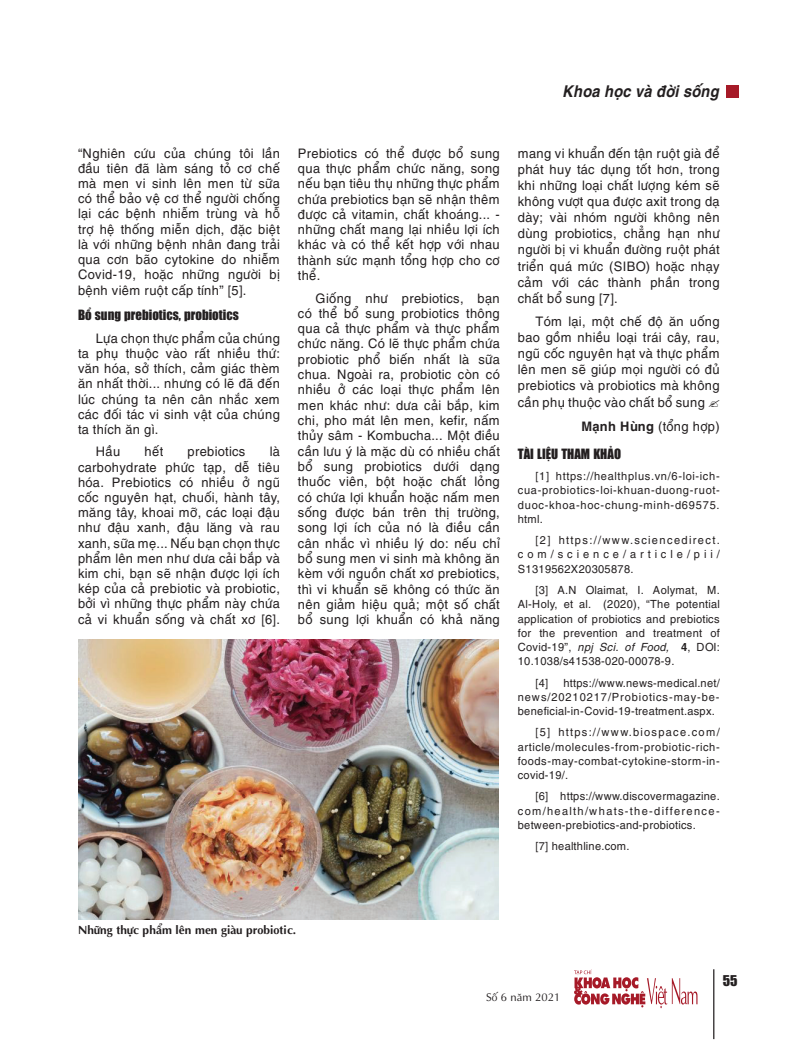
<style>
.page{position:relative;width:798px;height:1042px;background:#fff}
.page>*{position:absolute;margin:0;border:0;box-sizing:border-box;transform-origin:0 0}
.t1{font:italic 700 16.25px "UTM Helve";color:#231f20;scale:.9 1}
.t2{font:13.75px "UTM Impact";color:#231f20}
.t3{font:13.12px/15.4px "UTM Helve";color:#231f20;text-align:justify}
.t4{font:13.12px "UTM Impact";color:#231f20}
.t5{font:700 11.88px "UTM Aptima";color:#231f20}
.t6{font:11.25px/14.2px "UTM Helve";color:#231f20;text-align:justify}
.t7{font:11.25px "UTM Aptima";color:#231f20}
.s1{font-weight:700}
.s2{color:#fff}
.s3{font-style:italic}
</style>
<div class="page">
<hr style="left:712px;top:969px;width:2px;height:70px;background:#231f20">
<svg style="left:574px;top:969px;width:123px;height:39px"></svg>
<div style="left:726px;top:86px;width:12px;height:12px;background:#a61a28"></div>
<img style="left:78px;top:639px;width:420px;height:280px">
<p class="t3" style="left:78px;top:144px;width:204px">“Nghiên cứu của chúng tôi lần đầu tiên đã làm sáng tỏ cơ chế mà men vi sinh lên men từ sữa có thể bảo vệ cơ thể người chống lại các bệnh nhiễm trùng và hỗ trợ hệ thống miễn dịch, đặc biệt là với những bệnh nhân đang trải qua cơn bão cytokine do nhiễm Covid-19, hoặc những người bị bệnh viêm ruột cấp tính” [5].</p>
<p class="t4" style="left:78px;top:306px;width:162px">Bổ sung prebiotics, probiotics</p>
<p class="t3" style="left:78px;top:329px;width:204px;text-indent:18px">Lựa chọn thực phẩm của chúng ta phụ thuộc vào rất nhiều thứ: văn hóa, sở thích, cảm giác thèm ăn nhất thời... nhưng có lẽ đã đến lúc chúng ta nên cân nhắc xem các đối tác vi sinh vật của chúng ta thích ăn gì.</p>
<p class="t3" style="left:96px;top:442px;width:26px">Hầu</p>
<p class="t3" style="left:144px;top:442px;width:20px">hết</p>
<p class="t3" style="left:187px;top:442px;width:60px">prebiotics</p>
<p class="t3" style="left:78px;top:443px;width:204px;text-indent:192px">là carbohydrate phức tạp, dễ tiêu hóa. Prebiotics có nhiều ở ngũ cốc nguyên hạt, chuối, hành tây, măng tây, khoai mỡ, các loại đậu như đậu xanh, đậu lăng và rau xanh, sữa mẹ... Nếu bạn chọn thực phẩm lên men như dưa cải bắp và kim chi, bạn sẽ nhận được lợi ích kép của cả prebiotic và probiotic, bởi vì những thực phẩm này chứa cả vi khuẩn sống và chất xơ [6].</p>
<p class="t1" style="left:562px;top:77px;width:176px">Khoa học và đời sống</p>
<p class="t3" style="left:298px;top:144px;width:204px">Prebiotics có thể được bổ sung qua thực phẩm chức năng, song nếu bạn tiêu thụ những thực phẩm chứa prebiotics bạn sẽ nhận thêm được cả vitamin, chất khoáng... - những chất mang lại nhiều lợi ích khác và có thể kết hợp với nhau thành sức mạnh tổng hợp cho cơ thể.</p>
<p class="t3" style="left:298px;top:289px;width:204px;text-indent:18px">Giống như prebiotics, bạn có thể bổ sung probiotics thông qua cả thực phẩm và thực phẩm chức năng. Có lẽ thực phẩm chứa probiotic phổ biến nhất là sữa chua. Ngoài ra, probiotic còn có nhiều ở các loại thực phẩm lên men khác như: dưa cải bắp, kim chi, pho mát lên men, kefir, nấm thủy sâm - Kombucha... Một điều cần lưu ý là mặc dù có nhiều chất bổ sung probiotics dưới dạng thuốc viên, bột hoặc chất lỏng có chứa lợi khuẩn hoặc nấm men sống được bán trên thị trường, song lợi ích của nó là điều cần cân nhắc vì nhiều lý do: nếu chỉ bổ sung men vi sinh mà không ăn kèm với nguồn chất xơ prebiotics, thì vi khuẩn sẽ không có thức ăn nên giảm hiệu quả; một số chất bổ sung lợi khuẩn có khả năng</p>
<p class="t3" style="left:517px;top:144px;width:204px;line-height:16.1px">mang vi khuẩn đến tận ruột già để phát huy tác dụng tốt hơn, trong khi những loại chất lượng kém sẽ không vượt qua được axit trong dạ dày; vài nhóm người không nên dùng probiotics, chẳng hạn như người bị vi khuẩn đường ruột phát triển quá mức (SIBO) hoặc nhạy cảm với các thành phần trong chất bổ sung [7].</p>
<p class="t3" style="left:517px;top:312px;width:204px;line-height:16.2px;text-indent:18px">Tóm lại, một chế độ ăn uống bao gồm nhiều loại trái cây, rau, ngũ cốc nguyên hạt và thực phẩm lên men sẽ giúp mọi người có đủ prebiotics và probiotics mà không cần phụ thuộc vào chất bổ sung</p>
<p class="t3" style="left:581px;top:417px;width:140px"><span class="s1">Mạnh Hùng</span> (tổng hợp)</p>
<p class="t4" style="left:517px;top:444px;width:91px">TÀI LIỆU THAM KHẢO</p>
<p class="t6" style="left:517px;top:468px;width:204px;text-indent:18px">[1]<span class="s2">v</span>https://healthplus.vn/6-loi-ich&shy;cua-probiotics-loi-khuan-duong-ruot&shy;duoc-khoa-hoc-chung-minh-d69575. html.</p>
<p class="t6" style="left:517px;top:532px;width:204px;text-indent:18px">[2]<span class="s2">v</span>https://www.sciencedirect. com/science/article/pii/ S1319562X20305878.</p>
<p class="t6" style="left:517px;top:582px;width:204px;text-indent:18px">[3] A.N Olaimat, I. Aolymat, M.<br>Al-Holy, et al. (2020), “The potential application of probiotics and prebiotics for the prevention and treatment of Covid-19”, <span class="s3">npj Sci. of Food,</span> <span class="s1">4</span>, doi</p>
<p class="t6" style="left:716px;top:639px;width:5px">:</p>
<p class="t6" style="left:535px;top:649px;width:140px;line-height:21.4px;text-indent:-18px">10.1038/s41538-020-00078-9. [4]</p>
<p class="t6" style="left:517px;top:674px;width:204px;text-indent:46px">https://www.news-medical.net/ news/20210217/Probiotics-may-be&shy;beneficial-in-Covid-19-treatment.aspx.</p>
<p class="t6" style="left:517px;top:724px;width:204px;text-indent:18px">[5]<span class="s2">v</span>https://www.biospace.com/ article/molecules-from-probiotic-rich&shy;foods-may-combat-cytokine-storm-in&shy;covid-19/.</p>
<p class="t6" style="left:517px;top:788px;width:204px;text-indent:18px">[6] https://www.discovermagazine. com/health/whats-the-difference&shy;between-prebiotics-and-probiotics.</p>
<p class="t6" style="left:535px;top:838px;width:96px">[7] healthline.com.</p>
<p class="t5" style="left:78px;top:921px;width:220px">Những thực phẩm lên men giàu probiotic.</p>
<p class="t2" style="left:722px;top:970px;width:16px">55</p>
<p class="t7" style="left:486px;top:989px;width:76px">Số 6 năm 2021</p>
</div>
